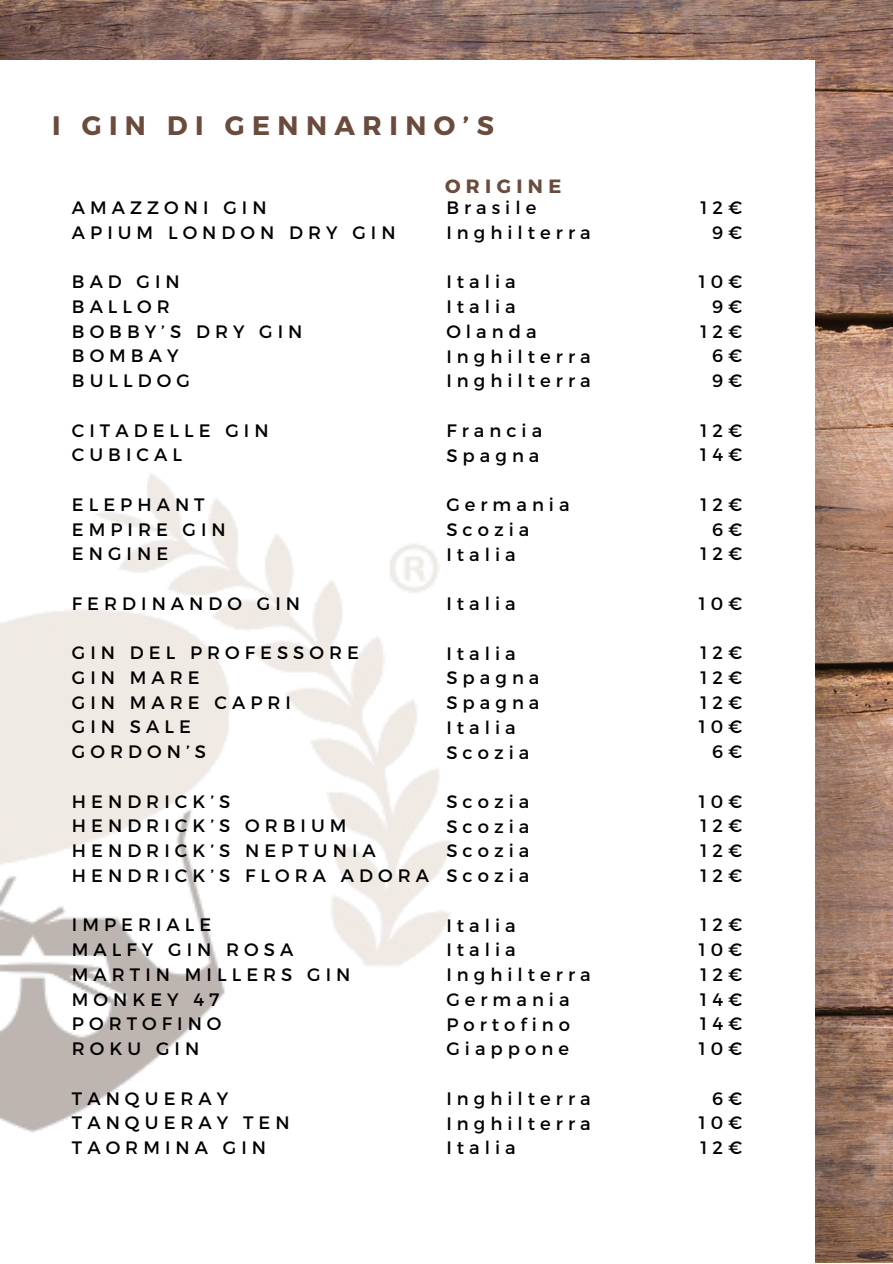
<style>
.page{position:relative;width:893px;height:1264px;background:#fff}
.page>*{position:absolute;margin:0;border:0;box-sizing:border-box;transform-origin:0 0}
.t1{font:700 26.7px "Montserrat";letter-spacing:.28em;color:#6a4b3d}
.t2{font:700 19.2px "Montserrat";letter-spacing:.28em;color:#6a4b3d}
.t3{font:18px "Montserrat";letter-spacing:.28em;color:#000}
</style>
<div class="page">
<img style="left:0;top:0;width:892px;height:60px">
<img style="left:596px;top:11px;width:296px;height:1251px">
<img style="left:0;top:11px;width:195px;height:49px">
<div style="left:0;top:61px;width:814px;height:1201px;background:#fff"></div>
<img style="left:0;top:473px;width:451px;height:660px">
<p class="t1" style="left:52px;top:108px;width:443px">I GIN DI GENNARINO’S</p>
<p class="t3" style="left:72px;top:196px;width:196px">AMAZZONI GIN</p>
<p class="t3" style="left:72px;top:220px;width:325px">APIUM LONDON DRY GIN</p>
<p class="t3" style="left:72px;top:270px;width:109px">BAD GIN</p>
<p class="t3" style="left:72px;top:295px;width:99px">BALLOR</p>
<p class="t3" style="left:72px;top:319px;width:232px">BOBBY’S DRY GIN</p>
<p class="t3" style="left:72px;top:344px;width:108px">BOMBAY</p>
<p class="t3" style="left:72px;top:369px;width:119px">BULLDOG</p>
<p class="t3" style="left:72px;top:418px;width:198px">CITADELLE GIN</p>
<p class="t3" style="left:72px;top:443px;width:112px">CUBICAL</p>
<p class="t3" style="left:72px;top:492px;width:134px">ELEPHANT</p>
<p class="t3" style="left:72px;top:517px;width:155px">EMPIRE GIN</p>
<p class="t3" style="left:72px;top:542px;width:98px">ENGINE</p>
<p class="t3" style="left:72px;top:591px;width:230px">FERDINANDO GIN</p>
<p class="t3" style="left:72px;top:641px;width:288px">GIN DEL PROFESSORE</p>
<p class="t3" style="left:72px;top:666px;width:129px">GIN MARE</p>
<p class="t3" style="left:72px;top:690px;width:220px">GIN MARE CAPRI</p>
<p class="t3" style="left:72px;top:715px;width:120px">GIN SALE</p>
<p class="t3" style="left:72px;top:740px;width:136px">GORDON’S</p>
<p class="t3" style="left:72px;top:789px;width:160px">HENDRICK’S</p>
<p class="t3" style="left:72px;top:814px;width:276px">HENDRICK’S ORBIUM</p>
<p class="t3" style="left:72px;top:839px;width:305px">HENDRICK’S NEPTUNIA</p>
<p class="t3" style="left:72px;top:863px;width:359px">HENDRICK’S FLORA ADORA</p>
<p class="t3" style="left:72px;top:913px;width:141px">IMPERIALE</p>
<p class="t3" style="left:72px;top:938px;width:223px">MALFY GIN ROSA</p>
<p class="t3" style="left:72px;top:962px;width:280px">MARTIN MILLERS GIN</p>
<p class="t3" style="left:72px;top:987px;width:149px">MONKEY 47</p>
<p class="t3" style="left:72px;top:1012px;width:151px">PORTOFINO</p>
<p class="t3" style="left:72px;top:1036px;width:129px">ROKU GIN</p>
<p class="t3" style="left:72px;top:1086px;width:158px">TANQUERAY</p>
<p class="t3" style="left:72px;top:1111px;width:219px">TANQUERAY TEN</p>
<p class="t3" style="left:72px;top:1135px;width:196px">TAORMINA GIN</p>
<p class="t2" style="left:445px;top:173px;width:118px">ORIGINE</p>
<p class="t3" style="left:446px;top:196px;width:91px">Brasile</p>
<p class="t3" style="left:446px;top:221px;width:146px">Inghilterra</p>
<p class="t3" style="left:446px;top:270px;width:71px">Italia</p>
<p class="t3" style="left:446px;top:295px;width:71px">Italia</p>
<p class="t3" style="left:446px;top:320px;width:92px">Olanda</p>
<p class="t3" style="left:446px;top:344px;width:146px">Inghilterra</p>
<p class="t3" style="left:446px;top:369px;width:146px">Inghilterra</p>
<p class="t3" style="left:446px;top:419px;width:97px">Francia</p>
<p class="t3" style="left:446px;top:443px;width:95px">Spagna</p>
<p class="t3" style="left:446px;top:493px;width:125px">Germania</p>
<p class="t3" style="left:446px;top:517px;width:85px">Scozia</p>
<p class="t3" style="left:446px;top:542px;width:71px">Italia</p>
<p class="t3" style="left:446px;top:592px;width:71px">Italia</p>
<p class="t3" style="left:446px;top:641px;width:71px">Italia</p>
<p class="t3" style="left:446px;top:666px;width:95px">Spagna</p>
<p class="t3" style="left:446px;top:691px;width:95px">Spagna</p>
<p class="t3" style="left:446px;top:715px;width:71px">Italia</p>
<p class="t3" style="left:446px;top:740px;width:85px">Scozia</p>
<p class="t3" style="left:446px;top:789px;width:85px">Scozia</p>
<p class="t3" style="left:446px;top:814px;width:85px">Scozia</p>
<p class="t3" style="left:446px;top:839px;width:85px">Scozia</p>
<p class="t3" style="left:446px;top:864px;width:85px">Scozia</p>
<p class="t3" style="left:446px;top:913px;width:71px">Italia</p>
<p class="t3" style="left:446px;top:938px;width:71px">Italia</p>
<p class="t3" style="left:446px;top:963px;width:146px">Inghilterra</p>
<p class="t3" style="left:446px;top:987px;width:125px">Germania</p>
<p class="t3" style="left:446px;top:1012px;width:125px">Portofino</p>
<p class="t3" style="left:446px;top:1037px;width:124px">Giappone</p>
<p class="t3" style="left:446px;top:1086px;width:146px">Inghilterra</p>
<p class="t3" style="left:446px;top:1111px;width:146px">Inghilterra</p>
<p class="t3" style="left:446px;top:1136px;width:71px">Italia</p>
<p class="t3" style="left:700px;top:196px;width:43px">12€</p>
<p class="t3" style="left:712px;top:220px;width:32px">9 €</p>
<p class="t3" style="left:698px;top:270px;width:45px">10€</p>
<p class="t3" style="left:712px;top:295px;width:32px">9 €</p>
<p class="t3" style="left:700px;top:319px;width:43px">12€</p>
<p class="t3" style="left:712px;top:344px;width:32px">6 €</p>
<p class="t3" style="left:712px;top:369px;width:32px">9 €</p>
<p class="t3" style="left:700px;top:418px;width:43px">12€</p>
<p class="t3" style="left:700px;top:443px;width:44px">14€</p>
<p class="t3" style="left:700px;top:492px;width:43px">12€</p>
<p class="t3" style="left:712px;top:517px;width:32px">6 €</p>
<p class="t3" style="left:700px;top:542px;width:43px">12€</p>
<p class="t3" style="left:698px;top:591px;width:45px">10€</p>
<p class="t3" style="left:700px;top:641px;width:43px">12€</p>
<p class="t3" style="left:700px;top:666px;width:43px">12€</p>
<p class="t3" style="left:700px;top:690px;width:43px">12€</p>
<p class="t3" style="left:698px;top:715px;width:45px">10€</p>
<p class="t3" style="left:712px;top:740px;width:32px">6 €</p>
<p class="t3" style="left:698px;top:789px;width:45px">10€</p>
<p class="t3" style="left:700px;top:814px;width:43px">12€</p>
<p class="t3" style="left:700px;top:839px;width:43px">12€</p>
<p class="t3" style="left:700px;top:863px;width:43px">12€</p>
<p class="t3" style="left:700px;top:913px;width:43px">12€</p>
<p class="t3" style="left:698px;top:938px;width:45px">10€</p>
<p class="t3" style="left:700px;top:962px;width:43px">12€</p>
<p class="t3" style="left:700px;top:987px;width:44px">14€</p>
<p class="t3" style="left:700px;top:1012px;width:44px">14€</p>
<p class="t3" style="left:698px;top:1036px;width:45px">10€</p>
<p class="t3" style="left:712px;top:1086px;width:32px">6 €</p>
<p class="t3" style="left:698px;top:1111px;width:45px">10€</p>
<p class="t3" style="left:700px;top:1135px;width:43px">12€</p>
</div>
